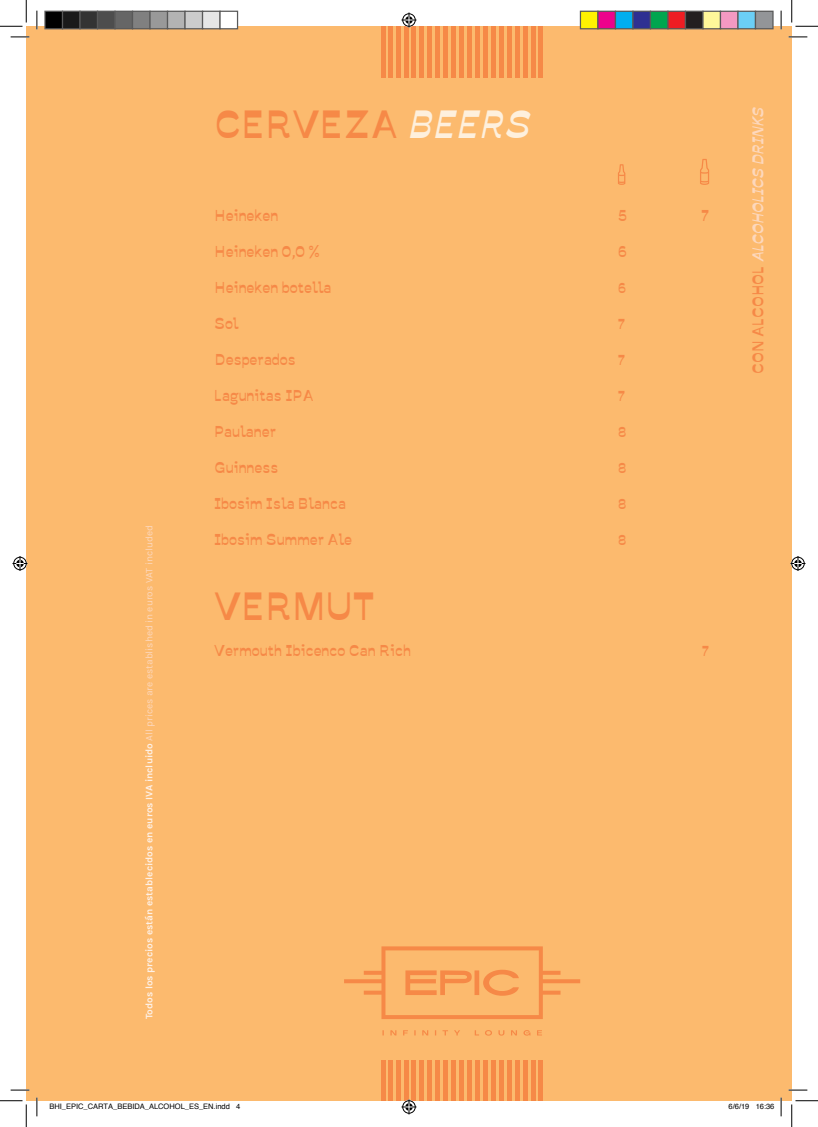
<style>
.page{position:relative;width:818px;height:1127px;background:#fff}
.page>*{position:absolute;margin:0;border:0;box-sizing:border-box;transform-origin:0 0}
.t1{font:37.5px "Savate";color:#f68947}
.t2{font:15px "Savate";color:#f68947}
.t3{font:15px "Savate Italique";color:#fdd8bd}
.t4{font:13.75px "Savate";color:#f68947}
.t5{font:700 10px "Karla";color:#fef1e7}
.t6{font:7.5px "Helvetica";color:#000}
.s1{font-weight:400;color:#fdd8bd}
.s2{font-family:"Savate Italique";color:#fef0dd}
.s3{font-family:"Savate";color:#f68947}
</style>
<div class="page">
<div style="left:26px;top:26px;width:766px;height:1074px;background:#fcba6e"></div>
<svg style="left:618px;top:164px;width:7px;height:21px"></svg>
<svg style="left:700px;top:159px;width:9px;height:26px"></svg>
<hr style="left:539px;top:26px;width:4px;height:51px;background:#f68947">
<hr style="left:531px;top:26px;width:4px;height:51px;background:#f68947">
<hr style="left:523px;top:26px;width:4px;height:51px;background:#f68947">
<hr style="left:515px;top:26px;width:4px;height:51px;background:#f68947">
<hr style="left:507px;top:26px;width:4px;height:51px;background:#f68947">
<hr style="left:499px;top:26px;width:4px;height:51px;background:#f68947">
<hr style="left:451px;top:26px;width:4px;height:51px;background:#f68947">
<hr style="left:491px;top:26px;width:4px;height:51px;background:#f68947">
<hr style="left:443px;top:26px;width:4px;height:51px;background:#f68947">
<hr style="left:483px;top:26px;width:4px;height:51px;background:#f68947">
<hr style="left:435px;top:26px;width:4px;height:51px;background:#f68947">
<hr style="left:475px;top:26px;width:4px;height:51px;background:#f68947">
<hr style="left:427px;top:26px;width:4px;height:51px;background:#f68947">
<hr style="left:404px;top:26px;width:4px;height:51px;background:#f68947">
<hr style="left:467px;top:26px;width:4px;height:51px;background:#f68947">
<hr style="left:420px;top:26px;width:4px;height:51px;background:#f68947">
<hr style="left:396px;top:26px;width:4px;height:51px;background:#f68947">
<hr style="left:459px;top:26px;width:4px;height:51px;background:#f68947">
<hr style="left:412px;top:26px;width:4px;height:51px;background:#f68947">
<hr style="left:388px;top:26px;width:4px;height:51px;background:#f68947">
<hr style="left:381px;top:26px;width:4px;height:51px;background:#f68947">
<svg style="left:344px;top:946px;width:236px;height:89px"></svg>
<hr style="left:539px;top:1059px;width:4px;height:41px;background:#f68947">
<hr style="left:531px;top:1059px;width:4px;height:41px;background:#f68947">
<hr style="left:523px;top:1059px;width:4px;height:41px;background:#f68947">
<hr style="left:515px;top:1059px;width:4px;height:41px;background:#f68947">
<hr style="left:507px;top:1059px;width:4px;height:41px;background:#f68947">
<hr style="left:499px;top:1059px;width:4px;height:41px;background:#f68947">
<hr style="left:451px;top:1059px;width:4px;height:41px;background:#f68947">
<hr style="left:491px;top:1059px;width:4px;height:41px;background:#f68947">
<hr style="left:443px;top:1059px;width:4px;height:41px;background:#f68947">
<hr style="left:483px;top:1059px;width:4px;height:41px;background:#f68947">
<hr style="left:435px;top:1059px;width:4px;height:41px;background:#f68947">
<hr style="left:475px;top:1059px;width:4px;height:41px;background:#f68947">
<hr style="left:427px;top:1059px;width:4px;height:41px;background:#f68947">
<hr style="left:404px;top:1059px;width:4px;height:41px;background:#f68947">
<hr style="left:467px;top:1059px;width:4px;height:41px;background:#f68947">
<hr style="left:420px;top:1059px;width:4px;height:41px;background:#f68947">
<hr style="left:396px;top:1059px;width:4px;height:41px;background:#f68947">
<hr style="left:459px;top:1059px;width:4px;height:41px;background:#f68947">
<hr style="left:412px;top:1059px;width:4px;height:41px;background:#f68947">
<hr style="left:388px;top:1059px;width:4px;height:41px;background:#f68947">
<hr style="left:381px;top:1059px;width:4px;height:41px;background:#f68947">
<svg style="left:11px;top:36px;width:18px;height:2px"></svg>
<svg style="left:788px;top:36px;width:19px;height:2px"></svg>
<svg style="left:11px;top:1089px;width:18px;height:1px"></svg>
<svg style="left:788px;top:1089px;width:19px;height:1px"></svg>
<svg style="left:36px;top:11px;width:2px;height:18px"></svg>
<svg style="left:36px;top:1097px;width:2px;height:18px"></svg>
<svg style="left:780px;top:11px;width:2px;height:18px"></svg>
<svg style="left:0;top:0;width:27px;height:27px"></svg>
<svg style="left:0;top:1100px;width:27px;height:26px"></svg>
<svg style="left:791px;top:0;width:27px;height:27px"></svg>
<svg style="left:791px;top:1100px;width:27px;height:26px"></svg>
<svg style="left:401px;top:13px;width:15px;height:15px"></svg>
<svg style="left:401px;top:1099px;width:15px;height:15px"></svg>
<svg style="left:13px;top:556px;width:15px;height:15px"></svg>
<svg style="left:790px;top:556px;width:15px;height:15px"></svg>
<div style="left:45px;top:11px;width:18px;height:18px;background:#000"></div>
<div style="left:44px;top:11px;width:19px;height:18px;border:1px solid #595959"></div>
<div style="left:63px;top:11px;width:17px;height:18px;background:#1a1a1a"></div>
<div style="left:62px;top:11px;width:19px;height:18px;border:1px solid #595959"></div>
<div style="left:80px;top:11px;width:18px;height:18px;background:#333"></div>
<div style="left:79px;top:11px;width:19px;height:18px;border:1px solid #595959"></div>
<div style="left:98px;top:11px;width:17px;height:18px;background:#4d4d4d"></div>
<div style="left:97px;top:11px;width:19px;height:18px;border:1px solid #595959"></div>
<div style="left:115px;top:11px;width:18px;height:18px;background:#666"></div>
<div style="left:114px;top:11px;width:19px;height:18px;border:1px solid #595959"></div>
<div style="left:133px;top:11px;width:17px;height:18px;background:#808080"></div>
<div style="left:132px;top:11px;width:19px;height:18px;border:1px solid #595959"></div>
<div style="left:150px;top:11px;width:18px;height:18px;background:#999"></div>
<div style="left:149px;top:11px;width:19px;height:18px;border:1px solid #595959"></div>
<div style="left:168px;top:11px;width:17px;height:18px;background:#b3b3b3"></div>
<div style="left:167px;top:11px;width:19px;height:18px;border:1px solid #595959"></div>
<div style="left:185px;top:11px;width:18px;height:18px;background:#ccc"></div>
<div style="left:184px;top:11px;width:19px;height:18px;border:1px solid #595959"></div>
<div style="left:203px;top:11px;width:17px;height:18px;background:#e6e6e6"></div>
<div style="left:202px;top:11px;width:19px;height:18px;border:1px solid #595959"></div>
<div style="left:220px;top:11px;width:18px;height:18px;background:#fff"></div>
<div style="left:219px;top:11px;width:19px;height:18px;border:1px solid #595959"></div>
<div style="left:580px;top:11px;width:18px;height:18px;background:#fff101"></div>
<div style="left:580px;top:11px;width:18px;height:18px;border:1px solid #595959"></div>
<div style="left:598px;top:11px;width:17px;height:18px;background:#ed028c"></div>
<div style="left:597px;top:11px;width:19px;height:18px;border:1px solid #595959"></div>
<div style="left:615px;top:11px;width:18px;height:18px;background:#00aeef"></div>
<div style="left:615px;top:11px;width:18px;height:18px;border:1px solid #595959"></div>
<div style="left:633px;top:11px;width:17px;height:18px;background:#2e3092"></div>
<div style="left:632px;top:11px;width:19px;height:18px;border:1px solid #595959"></div>
<div style="left:650px;top:11px;width:18px;height:18px;background:#00a54f"></div>
<div style="left:650px;top:11px;width:18px;height:18px;border:1px solid #595959"></div>
<div style="left:668px;top:11px;width:17px;height:18px;background:#ee1d23"></div>
<div style="left:667px;top:11px;width:19px;height:18px;border:1px solid #595959"></div>
<div style="left:685px;top:11px;width:18px;height:18px;background:#231f20"></div>
<div style="left:685px;top:11px;width:18px;height:18px;border:1px solid #595959"></div>
<div style="left:703px;top:11px;width:17px;height:18px;background:#fff79a"></div>
<div style="left:702px;top:11px;width:19px;height:18px;border:1px solid #595959"></div>
<div style="left:720px;top:11px;width:18px;height:18px;background:#f499c2"></div>
<div style="left:720px;top:11px;width:18px;height:18px;border:1px solid #595959"></div>
<div style="left:738px;top:11px;width:17px;height:18px;background:#6bcff6"></div>
<div style="left:737px;top:11px;width:19px;height:18px;border:1px solid #595959"></div>
<div style="left:755px;top:11px;width:18px;height:18px;background:#939598"></div>
<div style="left:755px;top:11px;width:18px;height:18px;border:1px solid #595959"></div>
<svg style="left:756px;top:1097px;width:26px;height:18px"></svg>
<p class="t5" style="left:143px;top:1018px;width:495px;rotate:-90deg">Todos los precios están establecidos en euros IVA incluido <span class="s1">All prices are established in euros VAT included</span></p>
<h1 class="t1" style="left:214px;top:100px;width:316px">CERVEZA <span class="s2">BEERS</span></h1>
<p class="t2" style="left:214px;top:206px;width:66px">Heineken</p>
<p class="t2" style="left:618px;top:206px;width:11px">5</p>
<p class="t2" style="left:701px;top:206px;width:9px">7</p>
<p class="t2" style="left:214px;top:242px;width:107px">Heineken 0,0 %</p>
<p class="t2" style="left:618px;top:242px;width:11px">6</p>
<p class="t2" style="left:214px;top:278px;width:119px">Heineken botella</p>
<p class="t4" style="left:618px;top:279px;width:10px">6</p>
<p class="t2" style="left:214px;top:314px;width:26px">Sol</p>
<p class="t4" style="left:618px;top:315px;width:9px">7</p>
<p class="t2" style="left:214px;top:350px;width:83px">Desperados</p>
<p class="t4" style="left:618px;top:351px;width:9px">7</p>
<p class="t2" style="left:214px;top:386px;width:101px">Lagunitas IPA</p>
<p class="t4" style="left:618px;top:387px;width:9px">7</p>
<p class="t2" style="left:214px;top:422px;width:64px">Paulaner</p>
<p class="t4" style="left:618px;top:423px;width:10px">8</p>
<p class="t2" style="left:214px;top:458px;width:66px">Guinness</p>
<p class="t4" style="left:618px;top:459px;width:10px">8</p>
<p class="t2" style="left:214px;top:494px;width:133px">Ibosim Isla Blanca</p>
<p class="t4" style="left:618px;top:495px;width:10px">8</p>
<p class="t2" style="left:214px;top:530px;width:140px">Ibosim Summer Ale</p>
<p class="t4" style="left:618px;top:531px;width:10px">8</p>
<h1 class="t1" style="left:214px;top:582px;width:162px">VERMUT</h1>
<p class="t2" style="left:214px;top:641px;width:198px">Vermouth Ibicenco Can Rich</p>
<p class="t4" style="left:702px;top:642px;width:9px">7</p>
<p class="t3" style="left:748px;top:374px;width:269px;rotate:-90deg"><span class="s3">CON ALCOHOL</span> ALCOHOLICS DRINKS</p>
<p class="t6" style="left:49px;top:1100px;width:192px">BHI_EPIC_CARTA_BEBIDA_ALCOHOL_ES_EN.indd 4</p>
<p class="t6" style="left:728px;top:1100px;width:47px">6/6/19 16:36</p>
</div>
